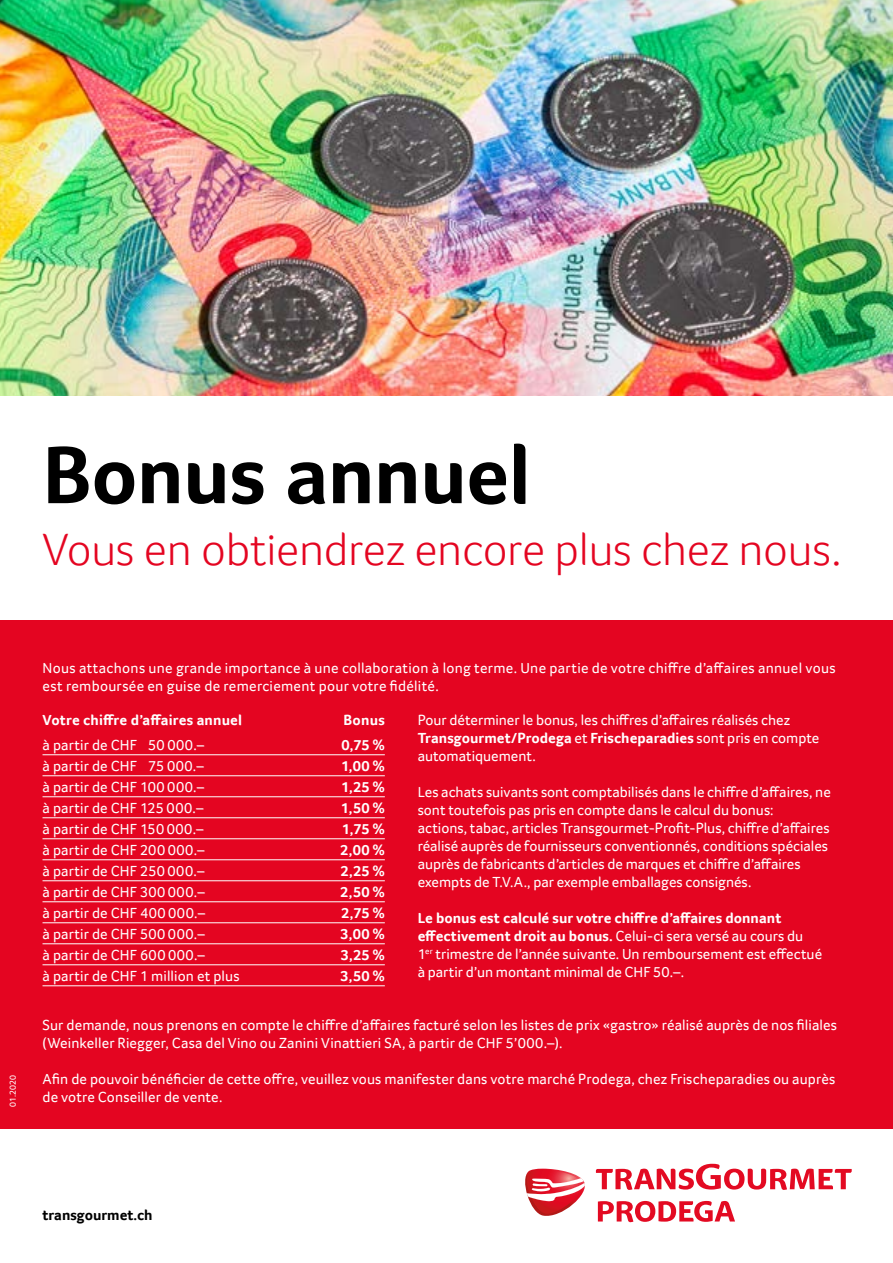
<style>
.page{position:relative;width:893px;height:1263px;background:#fff}
.page>*{position:absolute;margin:0;border:0;box-sizing:border-box;transform-origin:0 0}
.t1{font:700 84px "Transgourmet";letter-spacing:-.01em;color:#000}
.t2{font:300 46.5px "Transgourmet";letter-spacing:-.01em;color:#e40521}
.t3{font:15px/18px "Transgourmet";letter-spacing:.005em;color:#fff}
.t4{font:700 15px/18px "Transgourmet";letter-spacing:.005em;color:#fff}
.t5{font:700 15px "Transgourmet";color:#000}
.t6{font:9px "Transgourmet";letter-spacing:.005em;color:#fff}
.s1{font-weight:400}
</style>
<div class="page">
<div style="left:0;top:620px;width:893px;height:508px;background:#e40521"></div>
<svg style="left:596px;top:1164px;width:256px;height:26px"></svg>
<svg style="left:598px;top:1201px;width:137px;height:21px"></svg>
<svg style="left:525px;top:1169px;width:60px;height:47px"></svg>
<hr style="left:43px;top:754px;width:342px;height:1px;background:#fff">
<hr style="left:43px;top:775px;width:342px;height:1px;background:#fff">
<hr style="left:43px;top:796px;width:342px;height:1px;background:#fff">
<hr style="left:43px;top:817px;width:342px;height:1px;background:#fff">
<hr style="left:43px;top:838px;width:342px;height:1px;background:#fff">
<hr style="left:43px;top:859px;width:342px;height:1px;background:#fff">
<hr style="left:43px;top:880px;width:342px;height:1px;background:#fff">
<hr style="left:43px;top:901px;width:342px;height:1px;background:#fff">
<hr style="left:43px;top:922px;width:342px;height:1px;background:#fff">
<hr style="left:43px;top:943px;width:342px;height:1px;background:#fff">
<hr style="left:43px;top:964px;width:342px;height:1px;background:#fff">
<hr style="left:43px;top:985px;width:342px;height:1px;background:#fff">
<img style="left:0;top:0;width:893px;height:395px">
<p class="t1" style="left:43px;top:425px;width:490px">Bonus annuel</p>
<p class="t2" style="left:43px;top:522px;width:800px">Vous en obtiendrez encore plus chez nous.</p>
<p class="t6" style="left:8px;top:1107px;width:33px;rotate:-90deg">01.2020</p>
<p class="t3" style="left:43px;top:659px;width:795px">Nous attachons une grande importance à une collaboration à long terme. Une partie de votre chiffre d’affaires annuel vous est remboursée en guise de remerciement pour votre fidélité.</p>
<p class="t3" style="left:418px;top:711px;width:374px">Pour déterminer le bonus, les chiffres d’affaires réalisés chez</p>
<p class="t4" style="left:418px;top:729px;width:403px">Transgourmet/Prodega <span class="s1">et</span> Frischeparadies <span class="s1">sont pris en compte automatiquement.</span></p>
<p class="t3" style="left:418px;top:783px;width:415px">Les achats suivants sont comptabilisés dans le chiffre d’affaires, ne sont toutefois pas pris en compte dans le calcul du bonus:</p>
<p class="t3" style="left:418px;top:819px;width:413px">actions, tabac, articles Transgourmet-Profit-Plus, chiffre d’affaires réalisé auprès de fournisseurs conventionnés, conditions spéciales auprès de fabricants d’articles de marques et chiffre d’affaires exempts de T.V.A., par exemple emballages consignés.</p>
<p class="t4" style="left:418px;top:909px;width:387px">Le bonus est calculé sur votre chiffre d’affaires donnant effectivement droit au bonus. <span class="s1">Celui-ci sera versé au cours du</span></p>
<p class="t3" style="left:418px;top:945px;width:406px">1<sup>er</sup> trimestre de l’année suivante. Un remboursement est effectué</p>
<p class="t3" style="left:418px;top:963px;width:268px">à partir d’un montant minimal de CHF 50.–.</p>
<p class="t3" style="left:43px;top:1016px;width:796px">Sur demande, nous prenons en compte le chiffre d’affaires facturé selon les listes de prix «gastro» réalisé auprès de nos filiales (Weinkeller Riegger, Casa del Vino ou Zanini Vinattieri SA, à partir de CHF 5’000.–).</p>
<p class="t3" style="left:43px;top:1070px;width:794px">Afin de pouvoir bénéficier de cette offre, veuillez vous manifester dans votre marché Prodega, chez Frischeparadies ou auprès de votre Conseiller de vente.</p>
<p class="t4" style="left:43px;top:711px;width:201px">Votre chiffre d’affaires annuel</p>
<p class="t4" style="left:344px;top:711px;width:43px">Bonus</p>
<p class="t3" style="left:43px;top:736px;width:163px">à partir de CHF 50 000.–</p>
<p class="t4" style="left:341px;top:736px;width:45px">0,75 %</p>
<p class="t3" style="left:43px;top:757px;width:163px">à partir de CHF 75 000.–</p>
<p class="t4" style="left:341px;top:757px;width:45px">1,00 %</p>
<p class="t3" style="left:43px;top:778px;width:163px">à partir de CHF 100 000.–</p>
<p class="t4" style="left:341px;top:778px;width:45px">1,25 %</p>
<p class="t3" style="left:43px;top:799px;width:163px">à partir de CHF 125 000.–</p>
<p class="t4" style="left:341px;top:799px;width:45px">1,50 %</p>
<p class="t3" style="left:43px;top:820px;width:163px">à partir de CHF 150 000.–</p>
<p class="t4" style="left:342px;top:820px;width:44px">1,75 %</p>
<p class="t3" style="left:43px;top:841px;width:164px">à partir de CHF 200 000.–</p>
<p class="t4" style="left:340px;top:841px;width:46px">2,00 %</p>
<p class="t3" style="left:43px;top:862px;width:164px">à partir de CHF 250 000.–</p>
<p class="t4" style="left:340px;top:862px;width:46px">2,25 %</p>
<p class="t3" style="left:43px;top:883px;width:164px">à partir de CHF 300 000.–</p>
<p class="t4" style="left:340px;top:883px;width:46px">2,50 %</p>
<p class="t3" style="left:43px;top:904px;width:164px">à partir de CHF 400 000.–</p>
<p class="t4" style="left:341px;top:904px;width:45px">2,75 %</p>
<p class="t3" style="left:43px;top:925px;width:164px">à partir de CHF 500 000.–</p>
<p class="t4" style="left:341px;top:925px;width:46px">3,00 %</p>
<p class="t3" style="left:43px;top:946px;width:164px">à partir de CHF 600 000.–</p>
<p class="t4" style="left:341px;top:946px;width:46px">3,25 %</p>
<p class="t3" style="left:43px;top:967px;width:199px">à partir de CHF 1 million et plus</p>
<p class="t4" style="left:341px;top:967px;width:46px">3,50 %</p>
<p class="t5" style="left:43px;top:1206px;width:112px">transgourmet.ch</p>
</div>
